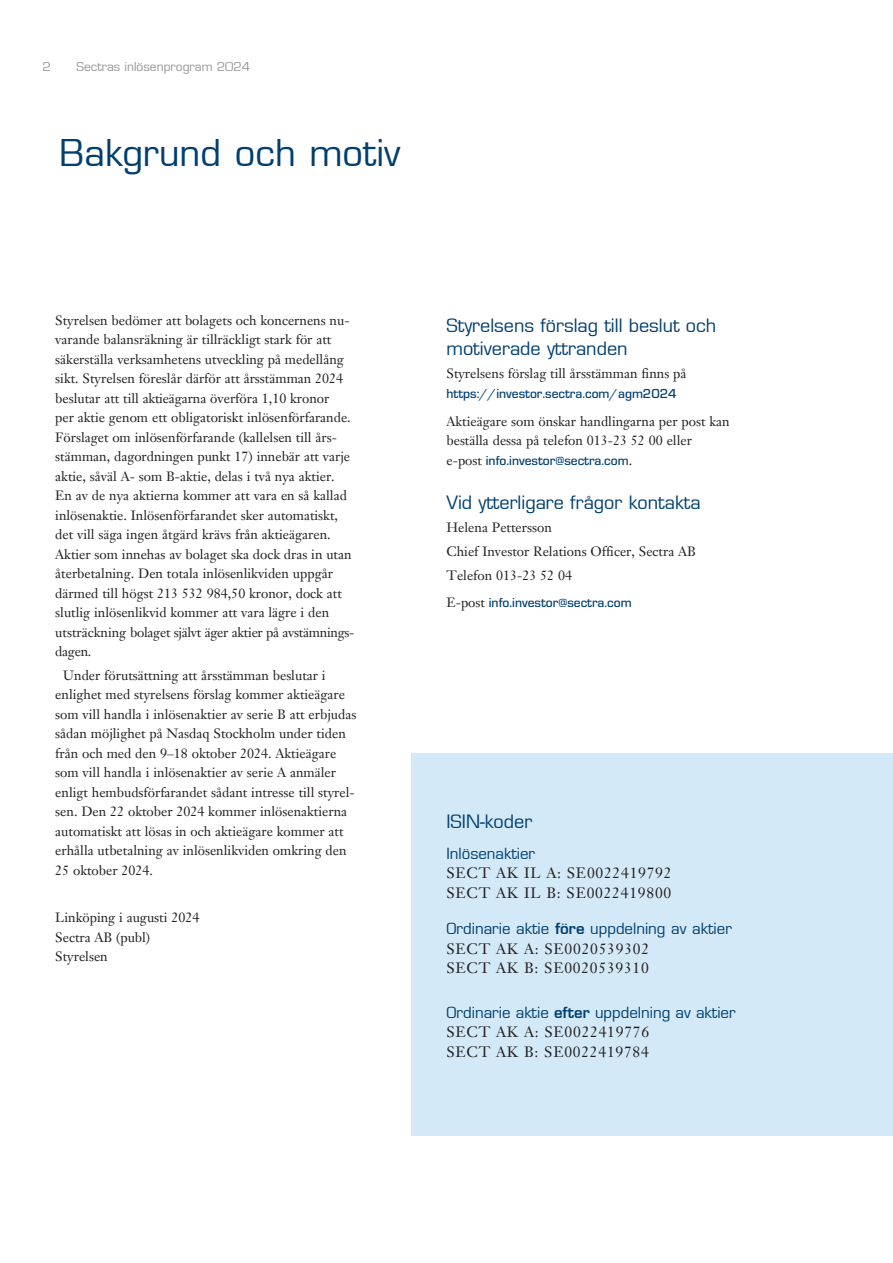
<style>
.page{position:relative;width:893px;height:1263px;background:#fff}
.page>*{position:absolute;margin:0;border:0;box-sizing:border-box;transform-origin:0 0}
.Heading_1{font:36px "Eurostile";color:#003f70}
.Heading_2{font:18px/22.5px "Eurostile";color:#003f70}
.Body_copy{font:15px "Janson Text";letter-spacing:.05em;color:#231f20}
.Heading_2-2{font:15px "Eurostile";color:#003f70}
.Body_copy-2{font:15px "Eurostile";color:#003f70}
.Body_copy-3{font:13.5px/19.5px "Janson Text";color:#231f20}
.Body_copy-4{font:500 13.5px "Eurostile";color:#003f70}
.t1{font:12px "Eurostile";color:#939598}
.s1{font-family:"Eurostile";font-weight:500;color:#003f70}
.s2{font-family:"Janson Text";font-weight:400;color:#231f20}
.s3{font-weight:600}
</style>
<div class="page">
<div style="left:411px;top:753px;width:482px;height:382px;background:#d4e9f7"></div>
<p class="t1" style="left:43px;top:60px;width:10px">2</p>
<p class="t1" style="left:77px;top:60px;width:175px">Sectras inlösenprogram 2024</p>
<p class="Heading_1" style="left:60px;top:131px;width:342px">Bakgrund och motiv</p>
<p class="Body_copy-3" style="left:55px;top:310px;width:301px">Styrelsen bedömer att bolagets och koncernens nu&shy;varande balansräkning är tillräckligt stark för att säkerställa verksamhetens utveckling på medellång sikt. Styrelsen föreslår därför att årsstämman 2024 beslutar att till aktieägarna överföra 1,10 kronor<br>per aktie genom ett obligatoriskt inlösenförfarande.<br>Förslaget om inlösenförfarande (kallelsen till års&shy;stämman, dagordningen punkt 17) innebär att varje aktie, såväl A- som B-aktie, delas i två nya aktier.<br>En av de nya aktierna kommer att vara en så kallad inlösenaktie. Inlösenförfarandet sker automatiskt, det vill säga ingen åtgärd krävs från aktieägaren.<br>Aktier som innehas av bolaget ska dock dras in utan återbetalning. Den totala inlösenlikviden uppgår därmed till högst 213 532 984,50 kronor, dock att slutlig inlösenlikvid kommer att vara lägre i den utsträckning bolaget självt äger aktier på avstämnings&shy;dagen.</p>
<p class="Body_copy-3" style="left:55px;top:665px;width:303px;text-indent:8px">Under förutsättning att årsstämman beslutar i enlighet med styrelsens förslag kommer aktieägare som vill handla i inlösenaktier av serie B att erbjudas sådan möjlighet på Nasdaq Stockholm under tiden från och med den 9–18 oktober 2024. Aktieägare som vill handla i inlösenaktier av serie A anmäler enligt hembudsförfarandet sådant intresse till styrel&shy;sen. Den 22 oktober 2024 kommer inlösenaktierna automatiskt att lösas in och aktieägare kommer att erhålla utbetalning av inlösenlikviden omkring den 25 oktober 2024.</p>
<p class="Body_copy-3" style="left:55px;top:908px;width:146px">Linköping i augusti 2024</p>
<p class="Body_copy-3" style="left:55px;top:927px;width:96px">Sectra AB (publ)</p>
<p class="Body_copy-3" style="left:55px;top:947px;width:54px">Styrelsen</p>
<p class="Heading_2" style="left:446px;top:314px;width:271px">Styrelsens förslag till beslut och motiverade yttranden</p>
<p class="Body_copy-3" style="left:446px;top:364px;width:241px">Styrelsens förslag till årsstämman finns på <span class="s1">https://investor.sectra.com/agm2024</span></p>
<p class="Body_copy-3" style="left:446px;top:411px;width:285px">Aktieägare som önskar handlingarna per post kan beställa dessa på telefon 013-23 52 00 eller e-post <span class="s1">info.investor@sectra.com</span>.</p>
<p class="Heading_2" style="left:446px;top:491px;width:256px">Vid ytterligare frågor kontakta</p>
<p class="Body_copy-3" style="left:446px;top:518px;width:107px">Helena Pettersson</p>
<p class="Body_copy-3" style="left:446px;top:542px;width:251px">Chief Investor Relations Officer, Sectra AB</p>
<p class="Body_copy-3" style="left:446px;top:565px;width:127px">Telefon 013-23 52 04</p>
<p class="Body_copy-4" style="left:446px;top:593px;width:187px"><span class="s2">E-post</span> info.investor@sectra.com</p>
<p class="Heading_2" style="left:446px;top:810px;width:87px">ISIN-koder</p>
<p class="Heading_2-2" style="left:446px;top:844px;width:90px">Inlösenaktier</p>
<p class="Body_copy" style="left:446px;top:864px;width:227px">SECT AK IL A: SE0022419792</p>
<p class="Body_copy" style="left:446px;top:883px;width:226px">SECT AK IL B: SE0022419800</p>
<p class="Body_copy-2" style="left:446px;top:919px;width:287px">Ordinarie aktie <span class="s3">före</span> uppdelning av aktier</p>
<p class="Body_copy" style="left:446px;top:939px;width:204px">SECT AK A: SE0020539302</p>
<p class="Body_copy" style="left:446px;top:958px;width:204px">SECT AK B: SE0020539310</p>
<p class="Heading_2-2" style="left:446px;top:1003px;width:291px">Ordinarie aktie <span class="s3">efter</span> uppdelning av aktier</p>
<p class="Body_copy" style="left:446px;top:1022px;width:204px">SECT AK A: SE0022419776</p>
<p class="Body_copy" style="left:446px;top:1042px;width:204px">SECT AK B: SE0022419784</p>
</div>
